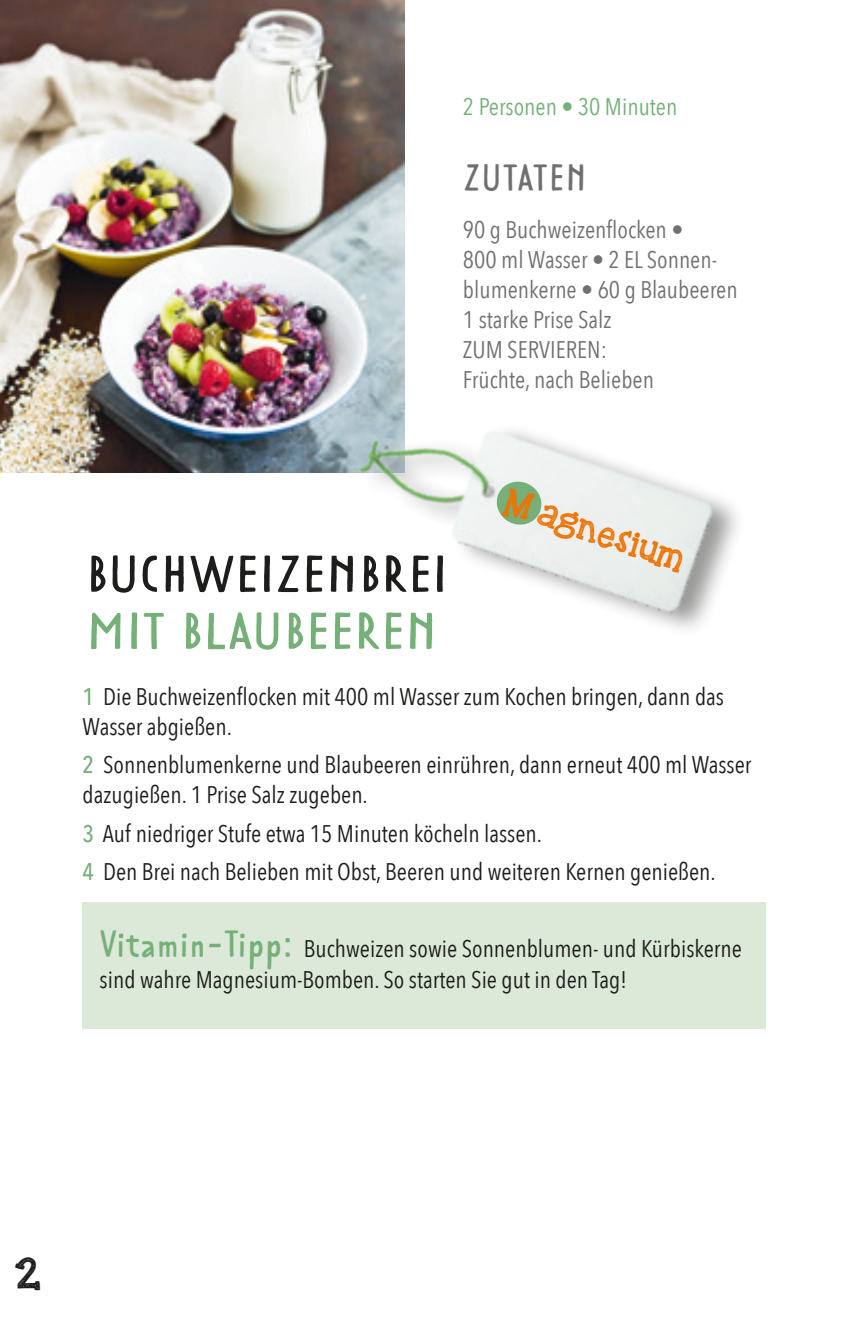
<style>
.page{position:relative;width:851px;height:1319px;background:#fff}
.page>*{position:absolute;margin:0;border:0;box-sizing:border-box;transform-origin:0 0}
.t1{font:54px "Tomarik Poster";letter-spacing:-.02em;color:#1d1d1b;scale:1.1 1}
.t2{font:54px "Tomarik Poster";letter-spacing:-.02em;color:#74b077;scale:1.1 1}
.t3{font:42px "KBREINDEERGAMES";color:#1d1d1b}
.t4{font:39px "Tomarik Poster";color:#70706f}
.t5{font:32.1px "KBREINDEERGAMES";color:#ee7303}
.t6{font:24px/30px "Avenir Next Condensed";color:#1d1d1b}
.t7{font:24px/30px "Avenir Next Condensed";color:#70706f}
.t8{font:24px "Avenir Next Condensed";color:#74b077}
.s1{font-size:34.5px}
.s2{font-weight:500;color:#74b077}
.s3{font-family:"Tomarik Poster";font-size:39px;color:#74b077}
</style>
<div class="page">
<img style="left:0;top:0;width:404px;height:473px">
<div style="left:82px;top:902px;width:683px;height:126px;background:#dce8d8"></div>
<img style="left:315px;top:281px;width:422px;height:348px">
<svg style="left:493px;top:478px;width:51px;height:49px;background:#a4c9a7"></svg>
<p class="t8" style="left:463px;top:86px;width:216px">2 Personen • 30 Minuten</p>
<h3 class="t4" style="left:463px;top:148px;width:126px">ZUTATEN</h3>
<p class="t7" style="left:463px;top:213px;width:276px">90 g Buchweizenflocken •<br>800 ml Wasser • 2 EL Sonnen&shy;blumenkerne • 60 g Blaubeeren<br>1 starke Prise Salz<br>ZUM SERVIEREN:<br>Früchte, nach Belieben</p>
<h3 class="t5" style="left:509px;top:488px;width:188px;rotate:18deg"><span class="s1">M</span> agnesium</h3>
<h1 class="t1" style="left:85px;top:533px;width:332px">BUCHWEIZENBREI</h1>
<h1 class="t2" style="left:85px;top:590px;width:322px">MIT BLAUBEEREN</h1>
<p class="t6" style="left:83px;top:680px;width:642px"><span class="s2">1</span> Die Buchweizenflocken mit 400 ml Wasser zum Kochen bringen, dann das<br>Wasser abgießen.</p>
<p class="t6" style="left:83px;top:748px;width:670px"><span class="s2">2</span> Sonnenblumenkerne und Blaubeeren einrühren, dann erneut 400 ml Wasser dazugießen. 1 Prise Salz zugeben.</p>
<p class="t6" style="left:83px;top:813px;width:634px;line-height:38.4px"><span class="s2">3</span> Auf niedriger Stufe etwa 15 Minuten köcheln lassen.<br><span class="s2">4</span> Den Brei nach Belieben mit Obst, Beeren und weiteren Kernen genießen.</p>
<p class="t6" style="left:100px;top:932px;width:643px"><span class="s3">Vitamin-Tipp:</span> Buchweizen sowie Sonnenblumen- und Kürbiskerne sind wahre Magnesium-Bomben. So starten Sie gut in den Tag!</p>
<h2 class="t3" style="left:14px;top:1254px;width:28px">2</h2>
</div>
